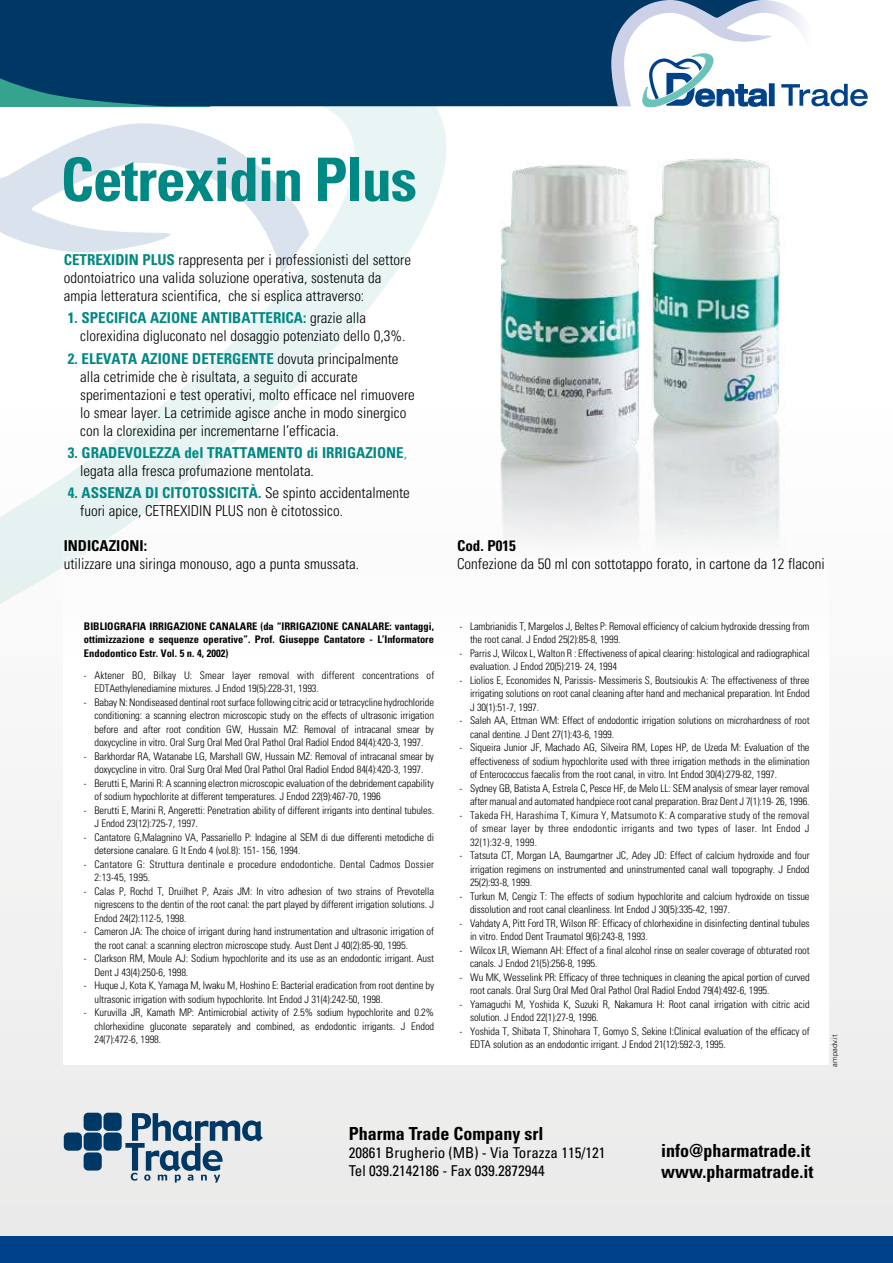
<style>
.page{position:relative;width:893px;height:1263px;background:#fff}
.page>*{position:absolute;margin:0;border:0;box-sizing:border-box;transform-origin:0 0}
.t1{font:700 condensed 60px "Univers LT Std";letter-spacing:-.02em;color:#008884}
.t2{font:700 condensed 18px/21px "Univers LT Std";color:#000}
.t3{font:300 condensed 15px/18px "Univers LT Std";color:#000}
.t4{font:700 condensed 15px/18px "Univers LT Std";color:#008884}
.t5{font:condensed 15px/18px "Univers LT Std";color:#000}
.t6{font:700 condensed 15px "Univers LT Std";color:#000}
.t7{font:300 condensed 10.5px/13.5px "Univers LT Std";letter-spacing:-.01em;color:#000}
.t8{font:700 condensed 10.5px/13.5px "Univers LT Std";color:#000;text-align:justify}
.t9{font:300 condensed 10.5px/13.5px "Univers LT Std";letter-spacing:.01em;color:#000}
.t10{font:300 7.5px "Univers LT Std";color:#000}
.s1{font-weight:700;color:#008884}
.s2{font-weight:300}
.s3{font-weight:300;color:#000}
</style>
<div class="page">
<div style="left:0;top:396px;width:893px;height:867px;background:#ededed"></div>
<img style="left:455px;top:106px;width:383px;height:507px">
<svg style="left:0;top:106px;width:455px;height:611px"></svg>
<div style="left:0;top:0;width:611px;height:106px;background:#003865"></div>
<svg style="left:611px;top:0;width:257px;height:110px"></svg>
<div style="left:0;top:1236px;width:893px;height:27px;background:#004289"></div>
<div style="left:64px;top:527px;width:765px;height:538px;background:#fff"></div>
<svg style="left:125px;top:1113px;width:138px;height:69px"></svg>
<div style="left:84px;top:1113px;width:17px;height:17px;background:#003865;border-radius:4px"></div>
<div style="left:84px;top:1113px;width:18px;height:18px;border:2px solid #003865;border-radius:4px"></div>
<div style="left:84px;top:1133px;width:17px;height:17px;background:#003865;border-radius:4px"></div>
<div style="left:84px;top:1132px;width:18px;height:19px;border:2px solid #003865;border-radius:4px"></div>
<div style="left:104px;top:1133px;width:17px;height:17px;background:#003865;border-radius:4px"></div>
<div style="left:104px;top:1132px;width:18px;height:19px;border:2px solid #003865;border-radius:4px"></div>
<div style="left:84px;top:1153px;width:17px;height:17px;background:#003865;border-radius:4px"></div>
<div style="left:84px;top:1152px;width:18px;height:18px;border:2px solid #003865;border-radius:4px"></div>
<div style="left:65px;top:1133px;width:16px;height:17px;background:#003865;border-radius:4px"></div>
<div style="left:64px;top:1132px;width:18px;height:19px;border:2px solid #003865;border-radius:4px"></div>
<div style="left:104px;top:1113px;width:17px;height:17px;background:#003865;border-radius:4px"></div>
<div style="left:103px;top:1113px;width:19px;height:18px;border:2px solid #003865;border-radius:4px"></div>
<h1 class="t1" style="left:61px;top:143px;width:358px">Cetrexidin Plus</h1>
<h3 class="t3" style="left:64px;top:251px;width:349px"><span class="s1">CETREXIDIN PLUS</span> rappresenta per i professionisti del settore odontoiatrico una valida soluzione operativa, sostenuta da ampia letteratura scientifica, che si esplica attraverso:</h3>
<h3 class="t3" style="left:80px;top:309px;width:327px;text-indent:-12px"><span class="s1">1. SPECIFICA AZIONE ANTIBATTERICA:</span> grazie alla clorexidina digluconato nel dosaggio potenziato dello 0,3%.</h3>
<p class="t3" style="left:80px;top:349px;width:336px;text-indent:-12px"><span class="s1">2. ELEVATA AZIONE DETERGENTE</span> dovuta principalmente alla cetrimide che è risultata, a seguito di accurate sperimentazioni e test operativi, molto efficace nel rimuovere lo smear layer. La cetrimide agisce anche in modo sinergico con la clorexidina per incrementarne l’efficacia.</p>
<h3 class="t4" style="left:80px;top:443px;width:328px;text-indent:-12px">3. GRADEVOLEZZA del TRATTAMENTO di IRRIGAZIONE<span class="s2">, </span><span class="s3">legata alla fresca profumazione mentolata.</span></h3>
<h3 class="t3" style="left:80px;top:484px;width:331px;text-indent:-12px"><span class="s1">4. ASSENZA DI CITOTOSSICITÀ.</span> Se spinto accidentalmente fuori apice, CETREXIDIN PLUS non è citotossico.</h3>
<h3 class="t6" style="left:64px;top:536px;width:85px">INDICAZIONI:</h3>
<h3 class="t3" style="left:64px;top:555px;width:297px">utilizzare una siringa monouso, ago a punta smussata.</h3>
<p class="t8" style="left:84px;top:619px;width:352px">BIBLIOGRAFIA IRRIGAZIONE CANALARE (da “IRRIGAZIONE CANALARE: vantaggi, ottimizzazione e sequenze operative”. Prof. Giuseppe Cantatore - L’Informatore Endodontico Estr. Vol. 5 n. 4, 2002)</p>
<p class="t7" style="left:94px;top:668px;width:341px;text-indent:-10px">- Aktener BO, Bilkay U: Smear layer removal with different concentrations of<br>EDTAethylenediamine mixtures. J Endod 19(5):228-31, 1993.</p>
<p class="t7" style="left:94px;top:695px;width:341px;text-align:justify;text-indent:-10px">- Babay N: Nondiseased dentinal root surface following citric acid or tetracycline hydrochloride conditioning: a scanning electron microscopic study on the effects of ultrasonic irrigation before and after root condition GW, Hussain MZ: Removal of intracanal smear by doxycycline in vitro. Oral Surg Oral Med Oral Pathol Oral Radiol Endod 84(4):420-3, 1997.</p>
<p class="t7" style="left:84px;top:749px;width:352px;text-align:center">- Barkhordar RA, Watanabe LG, Marshall GW, Hussain MZ: Removal of intracanal smear by doxycycline in vitro. Oral Surg Oral Med Oral Pathol Oral Radiol Endod 84(4):420-3, 1997.</p>
<p class="t7" style="left:94px;top:776px;width:341px;text-indent:-10px">- Berutti E, Marini R: A scanning electron microscopic evaluation of the debridement capability of sodium hypochlorite at different temperatures. J Endod 22(9):467-70, 1996</p>
<p class="t7" style="left:94px;top:803px;width:341px;text-indent:-10px">- Berutti E, Marini R, Angeretti: Penetration ability of different irrigants into dentinal tubules.<br>J Endod 23(12):725-7, 1997.</p>
<p class="t7" style="left:94px;top:830px;width:341px;text-indent:-10px">- Cantatore G,Malagnino VA, Passariello P: Indagine al SEM di due differenti metodiche di detersione canalare. G It Endo 4 (vol.8): 151- 156, 1994.</p>
<p class="t9" style="left:94px;top:857px;width:341px;text-indent:-10px">- Cantatore G: Struttura dentinale e procedure endodontiche. Dental Cadmos Dossier<br>2:13-45, 1995.</p>
<p class="t7" style="left:94px;top:884px;width:341px;text-align:justify;text-indent:-10px">- Calas P, Rochd T, Druilhet P, Azais JM: In vitro adhesion of two strains of Prevotella nigrescens to the dentin of the root canal: the part played by different irrigation solutions. J Endod 24(2):112-5, 1998.</p>
<p class="t7" style="left:94px;top:925px;width:341px;text-indent:-10px">- Cameron JA: The choice of irrigant during hand instrumentation and ultrasonic irrigation of the root canal: a scanning electron microscope study. Aust Dent J 40(2):85-90, 1995.</p>
<p class="t7" style="left:94px;top:952px;width:341px;text-indent:-10px">- Clarkson RM, Moule AJ: Sodium hypochlorite and its use as an endodontic irrigant. Aust<br>Dent J 43(4):250-6, 1998.</p>
<p class="t7" style="left:94px;top:979px;width:341px;text-indent:-10px">- Huque J, Kota K, Yamaga M, Iwaku M, Hoshino E: Bacterial eradication from root dentine by ultrasonic irrigation with sodium hypochlorite. Int Endod J 31(4):242-50, 1998.</p>
<p class="t7" style="left:94px;top:1006px;width:341px;text-align:justify;text-indent:-10px">- Kuruvilla JR, Kamath MP: Antimicrobial activity of 2.5% sodium hypochlorite and 0.2% chlorhexidine gluconate separately and combined, as endodontic irrigants. J Endod 24(7):472-6, 1998.</p>
<h3 class="t6" style="left:457px;top:537px;width:60px">Cod. P015</h3>
<h3 class="t3" style="left:457px;top:555px;width:369px">Confezione da 50 ml con sottotappo forato, in cartone da 12 flaconi</h3>
<p class="t7" style="left:470px;top:619px;width:341px;text-indent:-10px">- Lambrianidis T, Margelos J, Beltes P: Removal efficiency of calcium hydroxide dressing from the root canal. J Endod 25(2):85-8, 1999.</p>
<p class="t7" style="left:470px;top:646px;width:341px;text-indent:-10px">- Parris J, Wilcox L, Walton R : Effectiveness of apical clearing: histological and radiographical evaluation. J Endod 20(5):219- 24, 1994</p>
<p class="t7" style="left:470px;top:673px;width:341px;text-align:justify;text-indent:-10px">- Liolios E, Economides N, Parissis- Messimeris S, Boutsioukis A: The effectiveness of three irrigating solutions on root canal cleaning after hand and mechanical preparation. Int Endod J 30(1):51-7, 1997.</p>
<p class="t7" style="left:470px;top:714px;width:341px;text-indent:-10px">- Saleh AA, Ettman WM: Effect of endodontic irrigation solutions on microhardness of root canal dentine. J Dent 27(1):43-6, 1999.</p>
<p class="t7" style="left:470px;top:741px;width:341px;text-align:justify;text-indent:-10px">- Siqueira Junior JF, Machado AG, Silveira RM, Lopes HP, de Uzeda M: Evaluation of the effectiveness of sodium hypochlorite used with three irrigation methods in the elimination of Enterococcus faecalis from the root canal, in vitro. Int Endod 30(4):279-82, 1997.</p>
<p class="t7" style="left:460px;top:781px;width:352px;text-align:right">- Sydney GB, Batista A, Estrela C, Pesce HF, de Melo LL: SEM analysis of smear layer removal after manual and automated handpiece root canal preparation. Braz Dent J 7(1):19- 26, 1996.</p>
<p class="t7" style="left:470px;top:808px;width:341px;text-align:justify;text-indent:-10px">- Takeda FH, Harashima T, Kimura Y, Matsumoto K: A comparative study of the removal of smear layer by three endodontic irrigants and two types of laser. Int Endod J 32(1):32-9, 1999.</p>
<p class="t7" style="left:470px;top:849px;width:341px;text-align:justify;text-indent:-10px">- Tatsuta CT, Morgan LA, Baumgartner JC, Adey JD: Effect of calcium hydroxide and four irrigation regimens on instrumented and uninstrumented canal wall topography. J Endod 25(2):93-8, 1999.</p>
<p class="t7" style="left:470px;top:889px;width:341px;text-indent:-10px">- Turkun M, Cengiz T: The effects of sodium hypochlorite and calcium hydroxide on tissue dissolution and root canal cleanliness. Int Endod J 30(5):335-42, 1997.</p>
<p class="t7" style="left:470px;top:916px;width:341px;text-indent:-10px">- Vahdaty A, Pitt Ford TR, Wilson RF: Efficacy of chlorhexidine in disinfecting dentinal tubules in vitro. Endod Dent Traumatol 9(6):243-8, 1993.</p>
<p class="t7" style="left:470px;top:943px;width:341px;text-indent:-10px">- Wilcox LR, Wiemann AH: Effect of a final alcohol rinse on sealer coverage of obturated root canals. J Endod 21(5):256-8, 1995.</p>
<p class="t7" style="left:470px;top:970px;width:341px;text-indent:-10px">- Wu MK, Wesselink PR: Efficacy of three techniques in cleaning the apical portion of curved root canals. Oral Surg Oral Med Oral Pathol Oral Radiol Endod 79(4):492-6, 1995.</p>
<p class="t7" style="left:470px;top:997px;width:341px;text-indent:-10px">- Yamaguchi M, Yoshida K, Suzuki R, Nakamura H: Root canal irrigation with citric acid solution. J Endod 22(1):27-9, 1996.</p>
<p class="t7" style="left:470px;top:1024px;width:341px;text-indent:-10px">- Yoshida T, Shibata T, Shinohara T, Gomyo S, Sekine I:Clinical evaluation of the efficacy of<br>EDTA solution as an endodontic irrigant. J Endod 21(12):592-3, 1995.</p>
<p class="t10" style="left:830px;top:1066px;width:33px;rotate:-90deg">ampadv.it</p>
<h2 class="t2" style="left:349px;top:1123px;width:196px">Pharma Trade Company srl</h2>
<h3 class="t5" style="left:349px;top:1144px;width:258px">20861 Brugherio (MB) - Via Torazza 115/121<br>Tel 039.2142186 - Fax 039.2872944</h3>
<h2 class="t2" style="left:661px;top:1140px;width:154px">info@pharmatrade.it www.pharmatrade.it</h2>
</div>
